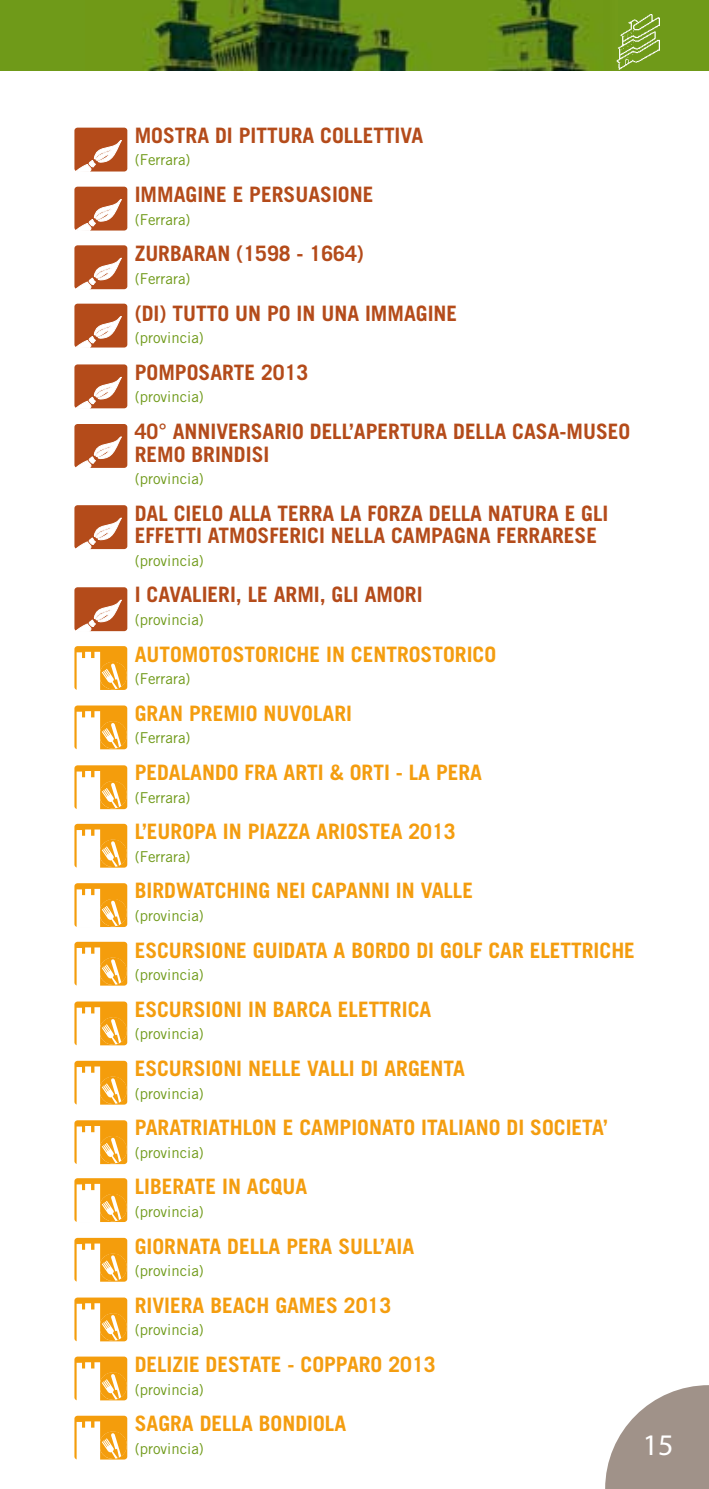
<style>
.page{position:relative;width:709px;height:1489px;background:#fff}
.page>*{position:absolute;margin:0;border:0;box-sizing:border-box;transform-origin:0 0}
.t1{font:30px "Myriad Pro";color:#fff}
.t2{font:700 21.25px "Trade Gothic LT Std";color:#f49d0f}
.t3{font:700 21.25px/22.5px "Trade Gothic LT Std";color:#b44b1a}
.t4{font:15px "Trade Gothic LT Std";color:#6f9a19}
</style>
<div class="page">
<div style="left:0;top:0;width:709px;height:71px;background:#6f9a19"></div>
<img style="left:143px;top:0;width:474px;height:71px">
<img style="left:617px;top:14px;width:42px;height:55px">
<svg style="left:605px;top:1385px;width:104px;height:103px"></svg>
<div style="left:74px;top:646px;width:53px;height:44px;background:#f49d0c;border-radius:3px"></div>
<svg style="left:77px;top:651px;width:50px;height:39px"></svg>
<div style="left:74px;top:705px;width:53px;height:44px;background:#f49d0c;border-radius:3px"></div>
<svg style="left:77px;top:711px;width:50px;height:39px"></svg>
<div style="left:74px;top:765px;width:53px;height:44px;background:#f49d0c;border-radius:3px"></div>
<svg style="left:77px;top:771px;width:50px;height:39px"></svg>
<div style="left:74px;top:823px;width:53px;height:44px;background:#f49d0c;border-radius:3px"></div>
<svg style="left:77px;top:829px;width:50px;height:39px"></svg>
<div style="left:74px;top:883px;width:53px;height:44px;background:#f49d0c;border-radius:3px"></div>
<svg style="left:77px;top:888px;width:50px;height:39px"></svg>
<div style="left:74px;top:941px;width:53px;height:44px;background:#f49d0c;border-radius:3px"></div>
<svg style="left:77px;top:947px;width:50px;height:39px"></svg>
<div style="left:74px;top:1001px;width:53px;height:44px;background:#f49d0c;border-radius:3px"></div>
<svg style="left:77px;top:1007px;width:50px;height:39px"></svg>
<div style="left:74px;top:1060px;width:53px;height:44px;background:#f49d0c;border-radius:3px"></div>
<svg style="left:77px;top:1066px;width:50px;height:39px"></svg>
<div style="left:74px;top:1120px;width:53px;height:43px;background:#f49d0c;border-radius:3px"></div>
<svg style="left:77px;top:1126px;width:50px;height:39px"></svg>
<div style="left:74px;top:1178px;width:53px;height:43px;background:#f49d0c;border-radius:3px"></div>
<svg style="left:77px;top:1183px;width:50px;height:39px"></svg>
<div style="left:74px;top:1237px;width:53px;height:44px;background:#f49d0c;border-radius:3px"></div>
<svg style="left:77px;top:1243px;width:50px;height:39px"></svg>
<div style="left:74px;top:1297px;width:53px;height:44px;background:#f49d0c;border-radius:3px"></div>
<svg style="left:77px;top:1303px;width:50px;height:39px"></svg>
<div style="left:74px;top:1356px;width:53px;height:44px;background:#f49d0c;border-radius:3px"></div>
<svg style="left:77px;top:1362px;width:50px;height:39px"></svg>
<div style="left:74px;top:1415px;width:53px;height:44px;background:#f49d0c;border-radius:3px"></div>
<svg style="left:77px;top:1421px;width:50px;height:39px"></svg>
<div style="left:74px;top:128px;width:53px;height:43px;background:#b44b1a;border-radius:3px"></div>
<svg style="left:76px;top:140px;width:45px;height:32px"></svg>
<div style="left:74px;top:187px;width:53px;height:43px;background:#b44b1a;border-radius:3px"></div>
<svg style="left:76px;top:199px;width:45px;height:32px"></svg>
<div style="left:74px;top:245px;width:53px;height:44px;background:#b44b1a;border-radius:3px"></div>
<svg style="left:76px;top:258px;width:45px;height:32px"></svg>
<div style="left:74px;top:303px;width:53px;height:44px;background:#b44b1a;border-radius:3px"></div>
<svg style="left:76px;top:316px;width:45px;height:32px"></svg>
<div style="left:74px;top:364px;width:53px;height:44px;background:#b44b1a;border-radius:3px"></div>
<svg style="left:76px;top:377px;width:45px;height:32px"></svg>
<div style="left:74px;top:424px;width:53px;height:44px;background:#b44b1a;border-radius:3px"></div>
<svg style="left:76px;top:437px;width:45px;height:31px"></svg>
<div style="left:74px;top:505px;width:53px;height:44px;background:#b44b1a;border-radius:3px"></div>
<svg style="left:76px;top:518px;width:45px;height:31px"></svg>
<div style="left:74px;top:587px;width:53px;height:44px;background:#b44b1a;border-radius:3px"></div>
<svg style="left:76px;top:600px;width:45px;height:31px"></svg>
<p class="t3" style="left:135px;top:124px;width:290px">MOSTRA DI PITTURA COLLETTIVA</p>
<p class="t4" style="left:135px;top:151px;width:57px">(Ferrara)</p>
<p class="t3" style="left:135px;top:183px;width:240px">IMMAGINE E PERSUASIONE</p>
<p class="t4" style="left:135px;top:210px;width:57px">(Ferrara)</p>
<p class="t3" style="left:135px;top:242px;width:231px">ZURBARAN (1598 - 1664)</p>
<p class="t4" style="left:135px;top:269px;width:57px">(Ferrara)</p>
<p class="t3" style="left:135px;top:301px;width:324px">(DI) TUTTO UN PO IN UNA IMMAGINE</p>
<p class="t4" style="left:135px;top:329px;width:71px">(provincia)</p>
<p class="t3" style="left:135px;top:360px;width:175px">POMPOSARTE 2013</p>
<p class="t4" style="left:135px;top:388px;width:71px">(provincia)</p>
<p class="t3" style="left:135px;top:420px;width:497px">40° ANNIVERSARIO DELL’APERTURA DELLA CASA-MUSEO<br>REMO BRINDISI</p>
<p class="t4" style="left:135px;top:469px;width:71px">(provincia)</p>
<p class="t3" style="left:135px;top:501px;width:475px">DAL CIELO ALLA TERRA LA FORZA DELLA NATURA E GLI<br>EFFETTI ATMOSFERICI NELLA CAMPAGNA FERRARESE</p>
<p class="t4" style="left:135px;top:551px;width:71px">(provincia)</p>
<p class="t3" style="left:135px;top:583px;width:289px">I CAVALIERI, LE ARMI, GLI AMORI</p>
<p class="t4" style="left:135px;top:610px;width:71px">(provincia)</p>
<p class="t2" style="left:135px;top:641px;width:363px">AUTOMOTOSTORICHE IN CENTROSTORICO</p>
<p class="t4" style="left:135px;top:669px;width:57px">(Ferrara)</p>
<p class="t2" style="left:135px;top:700px;width:219px">GRAN PREMIO NUVOLARI</p>
<p class="t4" style="left:135px;top:729px;width:57px">(Ferrara)</p>
<p class="t2" style="left:135px;top:759px;width:349px">PEDALANDO FRA ARTI &amp; ORTI - LA PERA</p>
<p class="t4" style="left:135px;top:788px;width:57px">(Ferrara)</p>
<p class="t2" style="left:135px;top:818px;width:322px">L’EUROPA IN PIAZZA ARIOSTEA 2013</p>
<p class="t4" style="left:135px;top:847px;width:57px">(Ferrara)</p>
<p class="t2" style="left:135px;top:877px;width:340px">BIRDWATCHING NEI CAPANNI IN VALLE</p>
<p class="t4" style="left:135px;top:906px;width:71px">(provincia)</p>
<p class="t2" style="left:135px;top:937px;width:502px">ESCURSIONE GUIDATA A BORDO DI GOLF CAR ELETTRICHE</p>
<p class="t4" style="left:135px;top:965px;width:71px">(provincia)</p>
<p class="t2" style="left:135px;top:996px;width:298px">ESCURSIONI IN BARCA ELETTRICA</p>
<p class="t4" style="left:135px;top:1024px;width:71px">(provincia)</p>
<p class="t2" style="left:135px;top:1055px;width:332px">ESCURSIONI NELLE VALLI DI ARGENTA</p>
<p class="t4" style="left:135px;top:1084px;width:71px">(provincia)</p>
<p class="t2" style="left:135px;top:1114px;width:474px">PARATRIATHLON E CAMPIONATO ITALIANO DI SOCIETA’</p>
<p class="t4" style="left:135px;top:1143px;width:71px">(provincia)</p>
<p class="t2" style="left:135px;top:1173px;width:174px">LIBERATE IN ACQUA</p>
<p class="t4" style="left:135px;top:1202px;width:71px">(provincia)</p>
<p class="t2" style="left:135px;top:1232px;width:281px">GIORNATA DELLA PERA SULL’AIA</p>
<p class="t4" style="left:135px;top:1261px;width:71px">(provincia)</p>
<p class="t2" style="left:135px;top:1292px;width:258px">RIVIERA BEACH GAMES 2013</p>
<p class="t4" style="left:135px;top:1320px;width:71px">(provincia)</p>
<p class="t2" style="left:135px;top:1351px;width:302px">DELIZIE DESTATE - COPPARO 2013</p>
<p class="t4" style="left:135px;top:1379px;width:71px">(provincia)</p>
<p class="t2" style="left:135px;top:1410px;width:213px">SAGRA DELLA BONDIOLA</p>
<p class="t4" style="left:135px;top:1439px;width:71px">(provincia)</p>
<h1 class="t1" style="left:642px;top:1425px;width:32px">15</h1>
</div>
